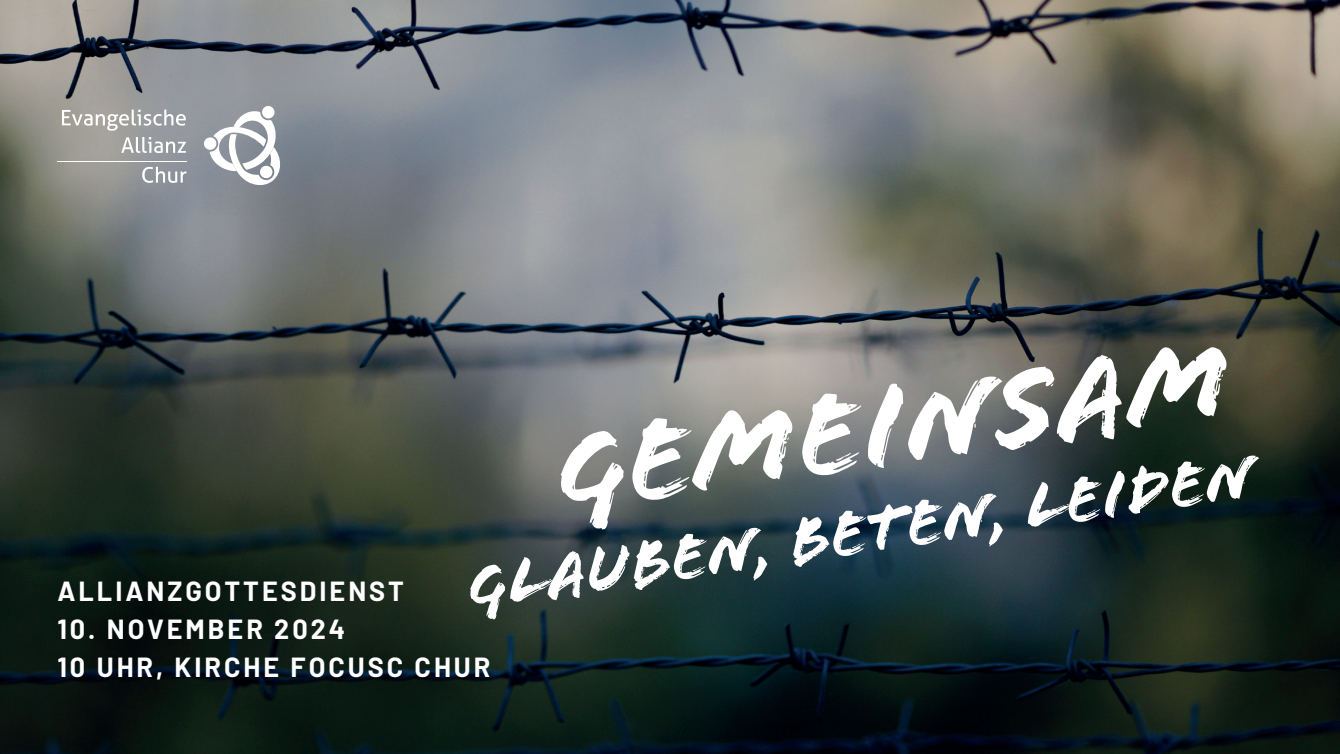
<style>
.page{position:relative;width:1340px;height:754px;background:#fff}
.page>*{position:absolute;margin:0;border:0;box-sizing:border-box;transform-origin:0 0}
.t1{font:121.5px "Flood Std";color:#fff}
.t2{font:67.5px "Flood Std";color:#fff}
.t3{font:700 27px/38.2px "Barlow";letter-spacing:.11em;color:#fff}
</style>
<div class="page">
<img style="left:0;top:0;width:1339px;height:753px">
<svg style="left:62px;top:109px;width:124px;height:22px"></svg>
<svg style="left:121px;top:137px;width:65px;height:16px"></svg>
<svg style="left:142px;top:167px;width:44px;height:16px"></svg>
<svg style="left:203px;top:106px;width:77px;height:79px"></svg>
<hr style="left:57px;top:161px;width:130px;height:1px;background:#fff">
<h1 class="t1" style="left:545px;top:403px;width:683px;rotate:-8deg">gemeinsam</h1>
<h2 class="t2" style="left:461px;top:548px;width:797px;rotate:-8deg">glauben, beten, leiden</h2>
<p class="t3" style="left:57px;top:569px;width:348px">ALLIANZGOTTESDIENST</p>
<p class="t3" style="left:57px;top:608px;width:434px">10. NOVEMBER 2024<br>10 UHR, KIRCHE FOCUSC CHUR</p>
</div>
